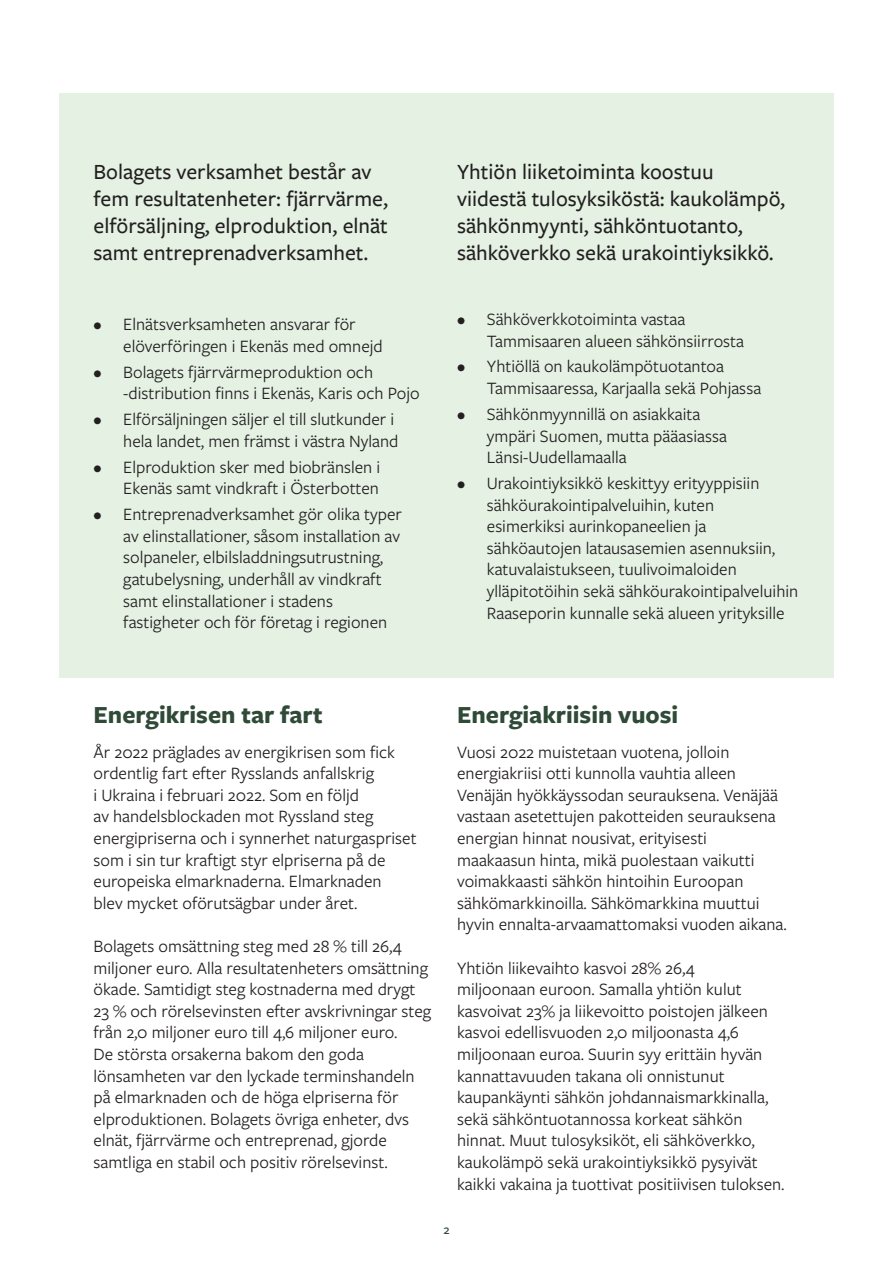
<style>
.page{position:relative;width:893px;height:1263px;background:#fff}
.page>*{position:absolute;margin:0;border:0;box-sizing:border-box;transform-origin:0 0}
.t1{font:700 25.5px "Freight Sans Pro";color:#304a38}
.t2{font:500 22.5px/27px "Freight Sans Pro";color:#231f20}
.t3{font:18px/21.6px "Freight Sans Pro";color:#231f20}
.t4{font:500 13.5px "Freight Sans Pro";color:#304a38}
</style>
<div class="page">
<div style="left:59px;top:94px;width:774px;height:584px;background:#e4f1e3"></div>
<p class="t2" style="left:94px;top:157px;width:296px">Bolagets verksamhet består av fem resultatenheter: fjärrvärme, elförsäljning, elproduktion, elnät samt entreprenadverksamhet.</p>
<p class="t3" style="left:123px;top:313px;width:261px;text-indent:-30px">• Elnätsverksamheten ansvarar för elöverföringen i Ekenäs med omnejd</p>
<p class="t3" style="left:123px;top:360px;width:298px;text-indent:-30px">• Bolagets fjärrvärmeproduktion och -distribution finns i Ekenäs, Karis och Pojo</p>
<p class="t3" style="left:94px;top:408px;width:306px;text-align:right">• Elförsäljningen säljer el till slutkunder i hela landet, men främst i västra Nyland</p>
<p class="t3" style="left:94px;top:455px;width:288px;text-align:right">• Elproduktion sker med biobränslen i<br>Ekenäs samt vindkraft i Österbotten</p>
<p class="t3" style="left:123px;top:503px;width:280px;text-indent:-30px">• Entreprenadverksamhet gör olika typer av elinstallationer, såsom installation av solpaneler, elbilsladdningsutrustning, gatubelysning, underhåll av vindkraft samt elinstallationer i stadens fastigheter och för företag i regionen</p>
<p class="t2" style="left:457px;top:157px;width:329px">Yhtiön liiketoiminta koostuu viidestä tulosyksiköstä: kaukolämpö, sähkönmyynti, sähköntuotanto, sähköverkko sekä urakointiyksikkö.</p>
<p class="t3" style="left:487px;top:308px;width:259px;text-indent:-30px">• Sähköverkkotoiminta vastaa<br>Tammisaaren alueen sähkönsiirrosta</p>
<p class="t3" style="left:487px;top:355px;width:276px;text-indent:-30px">• Yhtiöllä on kaukolämpötuotantoa<br>Tammisaaressa, Karjaalla sekä Pohjassa</p>
<p class="t3" style="left:487px;top:402px;width:242px;text-indent:-30px">• Sähkönmyynnillä on asiakkaita ympäri Suomen, mutta pääasiassa<br>Länsi-Uudellamaalla</p>
<p class="t3" style="left:487px;top:472px;width:313px;text-indent:-30px">• Urakointiyksikkö keskittyy erityyppisiin sähköurakointipalveluihin, kuten<br>esimerkiksi aurinkopaneelien ja sähköautojen latausasemien asennuksiin, katuvalaistukseen, tuulivoimaloiden ylläpitotöihin sekä sähköurakointipalveluihin Raaseporin kunnalle sekä alueen yrityksille</p>
<h1 class="t1" style="left:94px;top:697px;width:231px">Energikrisen tar fart</h1>
<p class="t3" style="left:94px;top:740px;width:325px">År 2022 präglades av energikrisen som fick ordentlig fart efter Rysslands anfallskrig<br>i Ukraina i februari 2022. Som en följd<br>av handelsblockaden mot Ryssland steg energipriserna och i synnerhet naturgaspriset som i sin tur kraftigt styr elpriserna på de europeiska elmarknaderna. Elmarknaden<br>blev mycket oförutsägbar under året.</p>
<p class="t3" style="left:94px;top:934px;width:339px">Bolagets omsättning steg med 28 % till 26,4 miljoner euro. Alla resultatenheters omsättning ökade. Samtidigt steg kostnaderna med drygt 23 % och rörelsevinsten efter avskrivningar steg från 2,0 miljoner euro till 4,6 miljoner euro.<br>De största orsakerna bakom den goda lönsamheten var den lyckade terminshandeln på elmarknaden och de höga elpriserna för elproduktionen. Bolagets övriga enheter, dvs elnät, fjärrvärme och entreprenad, gjorde samtliga en stabil och positiv rörelsevinst.</p>
<h1 class="t1" style="left:457px;top:697px;width:223px">Energiakriisin vuosi</h1>
<p class="t3" style="left:457px;top:740px;width:331px">Vuosi 2022 muistetaan vuotena, jolloin energiakriisi otti kunnolla vauhtia alleen Venäjän hyökkäyssodan seurauksena. Venäjää vastaan asetettujen pakotteiden seurauksena energian hinnat nousivat, erityisesti maakaasun hinta, mikä puolestaan vaikutti voimakkaasti sähkön hintoihin Euroopan sähkömarkkinoilla. Sähkömarkkina muuttui hyvin ennalta-arvaamattomaksi vuoden aikana.</p>
<p class="t3" style="left:457px;top:956px;width:329px">Yhtiön liikevaihto kasvoi 28% 26,4<br>miljoonaan euroon. Samalla yhtiön kulut kasvoivat 23% ja liikevoitto poistojen jälkeen kasvoi edellisvuoden 2,0 miljoonasta 4,6 miljoonaan euroa. Suurin syy erittäin hyvän kannattavuuden takana oli onnistunut kaupankäynti sähkön johdannaismarkkinalla, sekä sähköntuotannossa korkeat sähkön hinnat. Muut tulosyksiköt, eli sähköverkko, kaukolämpö sekä urakointiyksikkö pysyivät kaikki vakaina ja tuottivat positiivisen tuloksen.</p>
<p class="t4" style="left:443px;top:1220px;width:8px">2</p>
</div>
